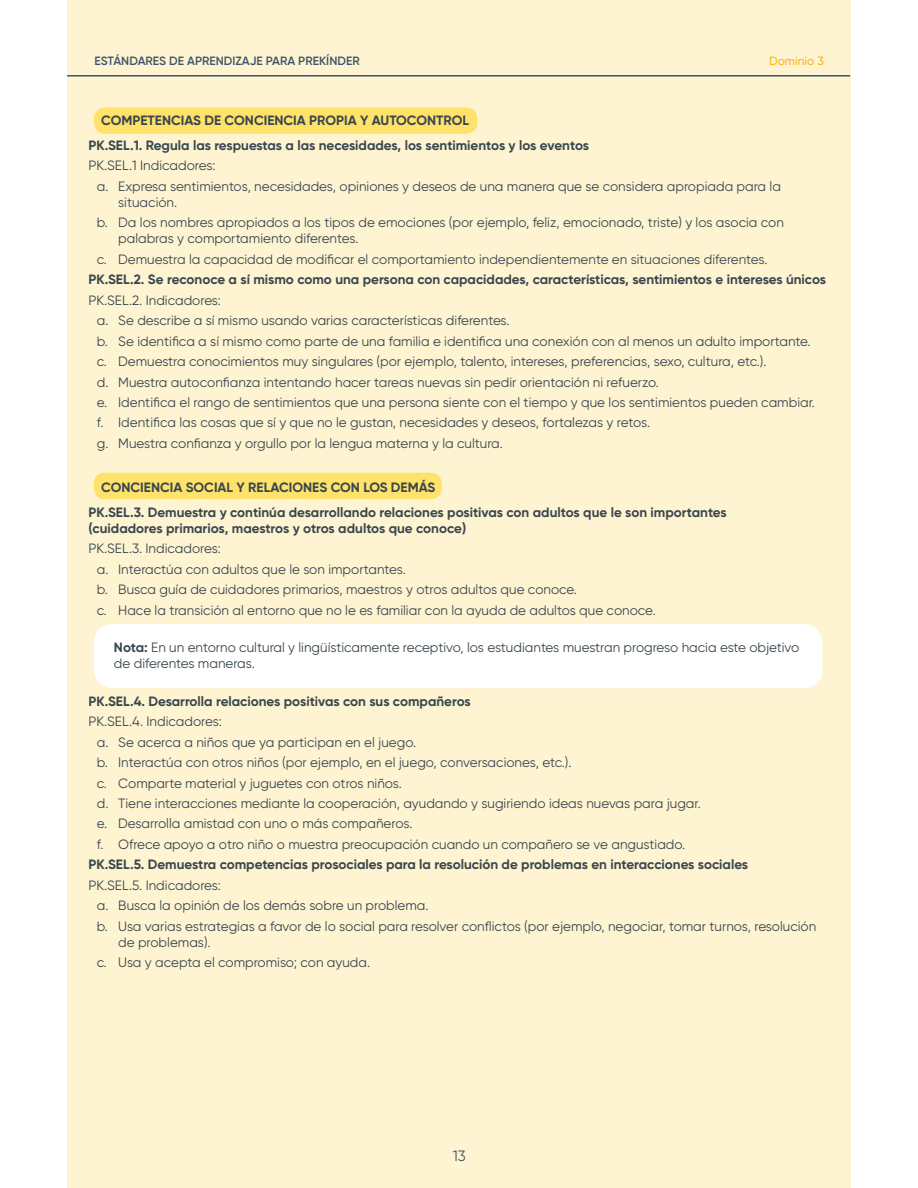
<style>
.page{position:relative;width:918px;height:1188px;background:#fff}
.page>*{position:absolute;margin:0;border:0;box-sizing:border-box;transform-origin:0 0}
.t1{font:15px "Gilroy";color:#3d5467}
.框缩进二{font:13.5px/16.2px "Gilroy";color:#38464e}
.框加粗三{font:700 13.5px/16.2px "Gilroy";color:#38464e}
.框正文3{font:13.5px "Gilroy";color:#38464e}
.框加粗2{font:700 13.5px "Gilroy";color:#38464e}
.t2{font:600 12px "Gilroy";color:#3d5467}
.t3{font:500 12px "Gilroy";color:#fcb51b}
.s1{font-weight:700}
</style>
<div class="page">
<div style="left:67px;top:0;width:784px;height:1188px;background:#fff4d2"></div>
<div style="left:94px;top:108px;width:383px;height:25px;background:#ffe269"></div>
<div style="left:94px;top:473px;width:347px;height:26px;background:#ffe269"></div>
<svg style="left:94px;top:625px;width:728px;height:63px"></svg>
<hr style="left:67px;top:75px;width:783px;height:2px;background:#3d5466">
<p class="t2" style="left:95px;top:53px;width:267px">ESTÁNDARES DE APRENDIZAJE PARA PREKÍNDER</p>
<p class="t3" style="left:769px;top:53px;width:56px">Dominio 3</p>
<p class="框加粗2" style="left:101px;top:112px;width:369px">COMPETENCIAS DE CONCIENCIA PROPIA Y AUTOCONTROL</p>
<p class="框加粗三" style="left:88px;top:137px;width:502px">PK.SEL.1. Regula las respuestas a las necesidades, los sentimientos y los eventos</p>
<p class="框正文3" style="left:88px;top:157px;width:129px">PK.SEL.1 Indicadores:</p>
<p class="框缩进二" style="left:118px;top:178px;width:664px;text-indent:-21px">a. Expresa sentimientos, necesidades, opiniones y deseos de una manera que se considera apropiada para la situación.</p>
<p class="框缩进二" style="left:118px;top:214px;width:667px;text-indent:-21px">b. Da los nombres apropiados a los tipos de emociones (por ejemplo, feliz, emocionado, triste) y los asocia con palabras y comportamiento diferentes.</p>
<p class="框缩进二" style="left:97px;top:251px;width:672px">c. Demuestra la capacidad de modificar el comportamiento independientemente en situaciones diferentes.</p>
<p class="框加粗三" style="left:88px;top:271px;width:739px">PK.SEL.2. Se reconoce a sí mismo como una persona con capacidades, características, sentimientos e intereses únicos</p>
<p class="框正文3" style="left:88px;top:292px;width:134px">PK.SEL.2. Indicadores:</p>
<p class="框缩进二" style="left:97px;top:312px;width:414px">a. Se describe a sí mismo usando varias características diferentes.</p>
<p class="框缩进二" style="left:97px;top:333px;width:715px">b. Se identifica a sí mismo como parte de una familia e identifica una conexión con al menos un adulto importante.</p>
<p class="框缩进二" style="left:97px;top:353px;width:671px">c. Demuestra conocimientos muy singulares (por ejemplo, talento, intereses, preferencias, sexo, cultura, etc.).</p>
<p class="框缩进二" style="left:97px;top:374px;width:563px">d. Muestra autoconfianza intentando hacer tareas nuevas sin pedir orientación ni refuerzo.</p>
<p class="框缩进二" style="left:97px;top:394px;width:720px">e. Identifica el rango de sentimientos que una persona siente con el tiempo y que los sentimientos pueden cambiar.</p>
<p class="框缩进二" style="left:97px;top:414px;width:555px">f. Identifica las cosas que sí y que no le gustan, necesidades y deseos, fortalezas y retos.</p>
<p class="框缩进二" style="left:97px;top:435px;width:408px">g. Muestra confianza y orgullo por la lengua materna y la cultura.</p>
<p class="框加粗2" style="left:101px;top:479px;width:336px">CONCIENCIA SOCIAL Y RELACIONES CON LOS DEMÁS</p>
<p class="框加粗三" style="left:88px;top:504px;width:640px">PK.SEL.3. Demuestra y continúa desarrollando relaciones positivas con adultos que le son importantes (cuidadores primarios, maestros y otros adultos que conoce)</p>
<p class="框正文3" style="left:88px;top:540px;width:134px">PK.SEL.3. Indicadores:</p>
<p class="框缩进二" style="left:97px;top:561px;width:310px">a. Interactúa con adultos que le son importantes.</p>
<p class="框缩进二" style="left:97px;top:581px;width:482px">b. Busca guía de cuidadores primarios, maestros y otros adultos que conoce.</p>
<p class="框缩进二" style="left:97px;top:602px;width:560px">c. Hace la transición al entorno que no le es familiar con la ayuda de adultos que conoce.</p>
<p class="框缩进二" style="left:114px;top:639px;width:687px"><span class="s1">Nota:</span> En un entorno cultural y lingüísticamente receptivo, los estudiantes muestran progreso hacia este objetivo de diferentes maneras.</p>
<p class="框加粗三" style="left:88px;top:693px;width:384px">PK.SEL.4. Desarrolla relaciones positivas con sus compañeros</p>
<p class="框正文3" style="left:88px;top:713px;width:135px">PK.SEL.4. Indicadores:</p>
<p class="框缩进二" style="left:97px;top:734px;width:321px">a. Se acerca a niños que ya participan en el juego.</p>
<p class="框缩进二" style="left:97px;top:754px;width:476px">b. Interactúa con otros niños (por ejemplo, en el juego, conversaciones, etc.).</p>
<p class="框缩进二" style="left:97px;top:775px;width:307px">c. Comparte material y juguetes con otros niños.</p>
<p class="框缩进二" style="left:97px;top:795px;width:605px">d. Tiene interacciones mediante la cooperación, ayudando y sugiriendo ideas nuevas para jugar.</p>
<p class="框缩进二" style="left:97px;top:815px;width:317px">e. Desarrolla amistad con uno o más compañeros.</p>
<p class="框缩进二" style="left:97px;top:836px;width:590px">f. Ofrece apoyo a otro niño o muestra preocupación cuando un compañero se ve angustiado.</p>
<p class="框加粗三" style="left:88px;top:856px;width:661px">PK.SEL.5. Demuestra competencias prosociales para la resolución de problemas en interacciones sociales</p>
<p class="框正文3" style="left:88px;top:877px;width:134px">PK.SEL.5. Indicadores:</p>
<p class="框缩进二" style="left:97px;top:897px;width:333px">a. Busca la opinión de los demás sobre un problema.</p>
<p class="框缩进二" style="left:118px;top:918px;width:700px;text-indent:-21px">b. Usa varias estrategias a favor de lo social para resolver conflictos (por ejemplo, negociar, tomar turnos, resolución de problemas).</p>
<p class="框缩进二" style="left:97px;top:954px;width:275px">c. Usa y acepta el compromiso; con ayuda.</p>
<p class="t1" style="left:453px;top:1147px;width:15px">13</p>
</div>
